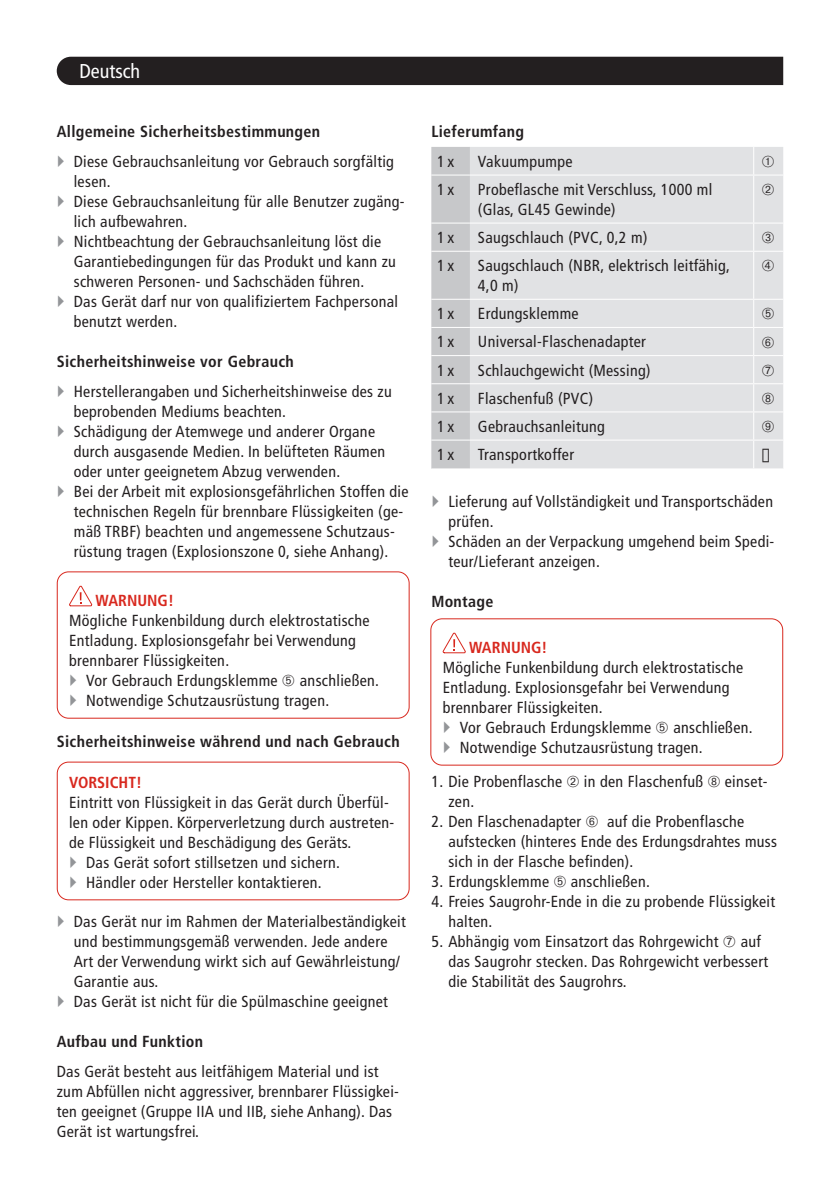
<style>
.page{position:relative;width:840px;height:1191px;background:#fff}
.page>*{position:absolute;margin:0;border:0;box-sizing:border-box;transform-origin:0 0}
.t1{font:condensed 20px "Frutiger LT Pro";color:#fff}
.t2{font:condensed 16px/20px "Frutiger LT Pro";letter-spacing:.02em;color:#231f20}
.t3{font:700 condensed 16px "Frutiger LT Pro";letter-spacing:.02em;color:#231f20}
.t4{font:700 condensed 16px "Frutiger LT Pro";color:#d8281e}
</style>
<div class="page">
<div style="left:57px;top:57px;width:725px;height:28px;background:#231f20"></div>
<svg style="left:69px;top:586px;width:23px;height:20px"></svg>
<div style="left:57px;top:571px;width:352px;height:147px;border:1px solid #d8281e;border-radius:11px"></div>
<div style="left:57px;top:761px;width:352px;height:139px;border:1px solid #d8281e;border-radius:11px"></div>
<svg style="left:431px;top:147px;width:38px;height:321px;background:#c8c9cb"></svg>
<div style="left:469px;top:147px;width:313px;height:321px;background:#e1e2e4"></div>
<hr style="left:431px;top:174px;width:38px;height:1px;background:#fff">
<hr style="left:469px;top:174px;width:284px;height:1px;background:#fff">
<hr style="left:431px;top:222px;width:38px;height:1px;background:#fff">
<hr style="left:469px;top:222px;width:284px;height:1px;background:#fff">
<hr style="left:431px;top:251px;width:38px;height:1px;background:#fff">
<hr style="left:469px;top:251px;width:284px;height:1px;background:#fff">
<hr style="left:431px;top:299px;width:38px;height:1px;background:#fff">
<hr style="left:469px;top:299px;width:284px;height:1px;background:#fff">
<hr style="left:431px;top:327px;width:38px;height:1px;background:#fff">
<hr style="left:469px;top:327px;width:284px;height:1px;background:#fff">
<hr style="left:431px;top:355px;width:38px;height:1px;background:#fff">
<hr style="left:469px;top:355px;width:284px;height:1px;background:#fff">
<hr style="left:431px;top:383px;width:38px;height:1px;background:#fff">
<hr style="left:469px;top:383px;width:284px;height:1px;background:#fff">
<hr style="left:431px;top:411px;width:38px;height:1px;background:#fff">
<hr style="left:469px;top:411px;width:284px;height:1px;background:#fff">
<hr style="left:431px;top:439px;width:38px;height:1px;background:#fff">
<hr style="left:469px;top:439px;width:284px;height:1px;background:#fff">
<hr style="left:752px;top:175px;width:1px;height:47px;background:#fff">
<hr style="left:752px;top:252px;width:1px;height:47px;background:#fff">
<svg style="left:442px;top:633px;width:23px;height:20px"></svg>
<div style="left:430px;top:618px;width:352px;height:147px;border:1px solid #d8281e;border-radius:11px"></div>
<svg style="left:752px;top:147px;width:30px;height:28px"></svg>
<svg style="left:761px;top:184px;width:12px;height:11px"></svg>
<svg style="left:752px;top:222px;width:30px;height:30px"></svg>
<svg style="left:761px;top:260px;width:12px;height:11px"></svg>
<svg style="left:752px;top:299px;width:30px;height:170px;background:#e3e3e5"></svg>
<p class="t1" style="left:79px;top:60px;width:62px">Deutsch</p>
<p class="t3" style="left:57px;top:122px;width:265px">Allgemeine Sicherheitsbestimmungen</p>
<p class="t2" style="left:74px;top:151px;width:332px">Diese Gebrauchsanleitung vor Gebrauch sorgfältig lesen.<br>Diese Gebrauchsanleitung für alle Benutzer zugäng&shy;lich aufbewahren.<br>Nichtbeachtung der Gebrauchsanleitung löst die Garantiebedingungen für das Produkt und kann zu schweren Personen- und Sachschäden führen.<br>Das Gerät darf nur von qualifiziertem Fachpersonal benutzt werden.</p>
<p class="t3" style="left:57px;top:352px;width:238px">Sicherheitshinweise vor Gebrauch</p>
<p class="t2" style="left:74px;top:381px;width:336px">Herstellerangaben und Sicherheitshinweise des zu beprobenden Mediums beachten.<br>Schädigung der Atemwege und anderer Organe durch ausgasende Medien. In belüfteten Räumen oder unter geeignetem Abzug verwenden.<br>Bei der Arbeit mit explosionsgefährlichen Stoffen die technischen Regeln für brennbare Flüssigkeiten (ge&shy;mäß TRBF) beachten und angemessene Schutzaus&shy;rüstung tragen (Explosionszone 0, siehe Anhang).</p>
<p class="t4" style="left:95px;top:591px;width:80px">WARNUNG!</p>
<p class="t2" style="left:69px;top:611px;width:302px">Mögliche Funkenbildung durch elektrostatische<br>Entladung. Explosionsgefahr bei Verwendung brennbarer Flüssigkeiten.</p>
<p class="t2" style="left:86px;top:671px;width:294px">Vor Gebrauch Erdungsklemme ➄ anschließen.<br>Notwendige Schutzausrüstung tragen.</p>
<p class="t3" style="left:57px;top:732px;width:344px">Sicherheitshinweise während und nach Gebrauch</p>
<p class="t4" style="left:69px;top:773px;width:74px">VORSICHT!</p>
<p class="t2" style="left:69px;top:792px;width:321px">Eintritt von Flüssigkeit in das Gerät durch Überfül-</p>
<p class="t2" style="left:69px;top:812px;width:326px">len oder Kippen. Körperverletzung durch austreten-</p>
<p class="t2" style="left:69px;top:832px;width:284px">de Flüssigkeit und Beschädigung des Geräts.</p>
<p class="t2" style="left:86px;top:852px;width:255px">Das Gerät sofort stillsetzen und sichern.</p>
<p class="t2" style="left:86px;top:872px;width:237px">Händler oder Hersteller kontaktieren.</p>
<p class="t2" style="left:74px;top:911px;width:333px">Das Gerät nur im Rahmen der Materialbeständigkeit und bestimmungsgemäß verwenden. Jede andere Art der Verwendung wirkt sich auf Gewährleistung/ Garantie aus.<br>Das Gerät ist nicht für die Spülmaschine geeignet</p>
<p class="t3" style="left:57px;top:1032px;width:148px">Aufbau und Funktion</p>
<p class="t2" style="left:57px;top:1061px;width:343px">Das Gerät besteht aus leitfähigem Material und ist zum Abfüllen nicht aggressiver, brennbarer Flüssigkei&shy;ten geeignet (Gruppe IIA und IIB, siehe Anhang). Das Gerät ist wartungsfrei.</p>
<p class="t3" style="left:431px;top:122px;width:94px">Lieferumfang</p>
<p class="t2" style="left:437px;top:151px;width:19px">1x</p>
<p class="t2" style="left:477px;top:151px;width:96px">Vakuumpumpe</p>
<p class="t2" style="left:437px;top:180px;width:19px">1x</p>
<p class="t2" style="left:477px;top:180px;width:236px">Probeflasche mit Verschluss, 1000 ml (Glas, GL45 Gewinde)</p>
<p class="t2" style="left:437px;top:228px;width:19px">1x</p>
<p class="t2" style="left:477px;top:228px;width:171px">Saugschlauch (PVC, 0,2 m)</p>
<p class="t2" style="left:437px;top:256px;width:19px">1x</p>
<p class="t2" style="left:477px;top:256px;width:253px">Saugschlauch (NBR, elektrisch leitfähig,<br>4,0 m)</p>
<p class="t2" style="left:437px;top:304px;width:19px">1x</p>
<p class="t2" style="left:477px;top:304px;width:102px">Erdungsklemme</p>
<p class="t2" style="left:437px;top:332px;width:19px">1x</p>
<p class="t2" style="left:477px;top:332px;width:169px">Universal-Flaschenadapter</p>
<p class="t2" style="left:437px;top:360px;width:19px">1x</p>
<p class="t2" style="left:477px;top:360px;width:174px">Schlauchgewicht (Messing)</p>
<p class="t2" style="left:437px;top:388px;width:19px">1x</p>
<p class="t2" style="left:477px;top:388px;width:117px">Flaschenfuß (PVC)</p>
<p class="t2" style="left:437px;top:416px;width:19px">1x</p>
<p class="t2" style="left:477px;top:416px;width:128px">Gebrauchsanleitung</p>
<p class="t2" style="left:437px;top:445px;width:19px">1x</p>
<p class="t2" style="left:477px;top:445px;width:98px">Transportkoffer</p>
<p class="t2" style="left:448px;top:491px;width:327px">Lieferung auf Vollständigkeit und Transportschäden prüfen.<br>Schäden an der Verpackung umgehend beim Spedi&shy;teur/Lieferant anzeigen.</p>
<p class="t3" style="left:431px;top:592px;width:64px">Montage</p>
<p class="t4" style="left:469px;top:638px;width:80px">WARNUNG!</p>
<p class="t2" style="left:442px;top:658px;width:302px">Mögliche Funkenbildung durch elektrostatische<br>Entladung. Explosionsgefahr bei Verwendung brennbarer Flüssigkeiten.</p>
<p class="t2" style="left:459px;top:718px;width:294px">Vor Gebrauch Erdungsklemme ➄ anschließen.<br>Notwendige Schutzausrüstung tragen.</p>
<p class="t2" style="left:448px;top:771px;width:320px;text-indent:-17px">1. Die Probenflasche ➁ in den Flaschenfuß ➇ einset&shy;zen.</p>
<p class="t2" style="left:448px;top:811px;width:330px;text-indent:-17px">2. Den Flaschenadapter ➅ auf die Probenflasche aufstecken (hinteres Ende des Erdungsdrahtes muss sich in der Flasche befinden).</p>
<p class="t2" style="left:431px;top:871px;width:220px">3. Erdungsklemme ➄ anschließen.</p>
<p class="t2" style="left:448px;top:891px;width:328px;text-indent:-17px">4. Freies Saugrohr-Ende in die zu probende Flüssigkeit halten.</p>
<p class="t2" style="left:448px;top:931px;width:321px;text-indent:-17px">5. Abhängig vom Einsatzort das Rohrgewicht ➆ auf das Saugrohr stecken. Das Rohrgewicht verbessert die Stabilität des Saugrohrs.</p>
</div>
